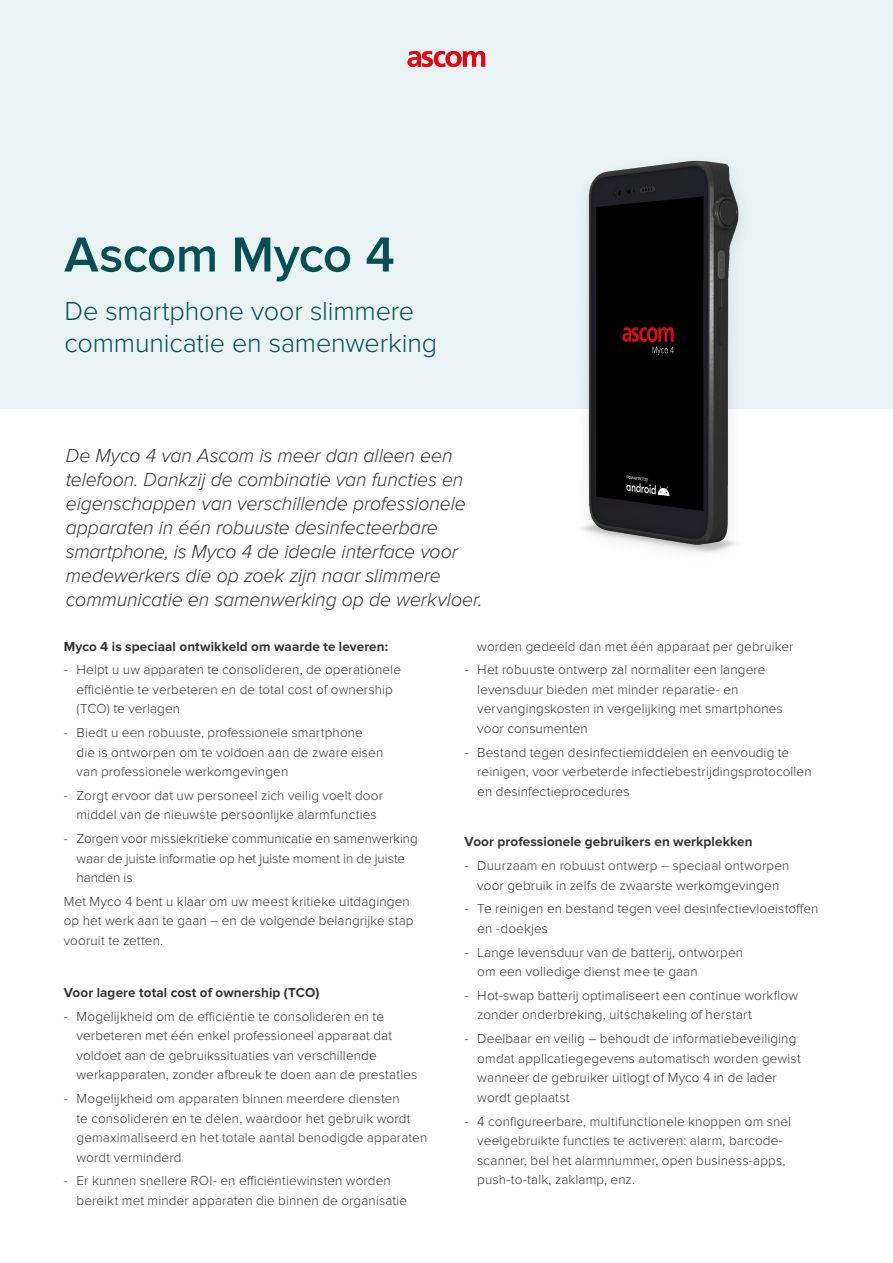
<style>
.page{position:relative;width:893px;height:1263px;background:#fff}
.page>*{position:absolute;margin:0;border:0;box-sizing:border-box;transform-origin:0 0}
.Heading_L4_-_Ascom_Green{font:600 51px "Proxima Nova";letter-spacing:-.01em;color:#084f53}
.Sub-heading{font:300 27px/31.5px "Proxima Nova";letter-spacing:-.005em;color:#084f53}
.Preamble_L3{font:italic 300 19.5px/24px "Proxima Nova";letter-spacing:-.005em;color:#363536}
.Body_copy{font:300 13.5px/19.5px "Proxima Nova";letter-spacing:.01em;color:#363536}
.Sub-heading__body_copy_L1_-_Preferred{font:700 13.5px "Proxima Nova";letter-spacing:.01em;color:#363536}
.Body_copy-2{font:700 13.5px "Proxima Nova";letter-spacing:.01em;color:#363536}
</style>
<div class="page">
<div style="left:0;top:0;width:893px;height:408px;background:#eaf3f3"></div>
<svg style="left:408px;top:51px;width:77px;height:16px"></svg>
<img style="left:550px;top:160px;width:224px;height:393px">
<p class="Heading_L4_-_Ascom_Green" style="left:64px;top:225px;width:332px">Ascom Myco 4</p>
<p class="Sub-heading" style="left:64px;top:296px;width:374px">De smartphone voor slimmere communicatie en samenwerking</p>
<p class="Preamble_L3" style="left:66px;top:444px;width:418px">De Myco 4 van Ascom is meer dan alleen een telefoon. Dankzij de combinatie van functies en eigenschappen van verschillende professionele apparaten in één robuuste desinfecteerbare smartphone, is Myco 4 de ideale interface voor medewerkers die op zoek zijn naar slimmere communicatie en samenwerking op de werkvloer.</p>
<p class="Sub-heading__body_copy_L1_-_Preferred" style="left:64px;top:638px;width:326px">Myco 4 is speciaal ontwikkeld om waarde te leveren:</p>
<p class="Body_copy" style="left:77px;top:660px;width:326px;text-indent:-13px">- Helpt u uw apparaten te consolideren, de operationele efficiëntie te verbeteren en de total cost of ownership (TCO) te verlagen</p>
<p class="Body_copy" style="left:77px;top:723px;width:308px;text-indent:-13px">- Biedt u een robuuste, professionele smartphone die is ontworpen om te voldoen aan de zware eisen van professionele werkomgevingen</p>
<p class="Body_copy" style="left:64px;top:786px;width:321px;text-align:center">- Zorgt ervoor dat uw personeel zich veilig voelt door middel van de nieuwste persoonlijke alarmfuncties</p>
<p class="Body_copy" style="left:77px;top:829px;width:343px;text-indent:-13px">- Zorgen voor missiekritieke communicatie en samenwerking waar de juiste informatie op het juiste moment in de juiste handen is</p>
<p class="Body_copy" style="left:64px;top:892px;width:351px">Met Myco 4 bent u klaar om uw meest kritieke uitdagingen op het werk aan te gaan – en de volgende belangrijke stap vooruit te zetten.</p>
<p class="Body_copy" style="left:477px;top:637px;width:318px">worden gedeeld dan met één apparaat per gebruiker</p>
<p class="Body_copy" style="left:477px;top:660px;width:307px;text-indent:-13px">- Het robuuste ontwerp zal normaliter een langere levensduur bieden met minder reparatie- en vervangingskosten in vergelijking met smartphones voor consumenten</p>
<p class="Body_copy" style="left:477px;top:743px;width:336px;text-indent:-13px">- Bestand tegen desinfectiemiddelen en eenvoudig te reinigen, voor verbeterde infectiebestrijdingsprotocollen en desinfectieprocedures</p>
<p class="Body_copy-2" style="left:465px;top:834px;width:290px">Voor professionele gebruikers en werkplekken</p>
<p class="Body_copy" style="left:465px;top:856px;width:326px;text-align:center">- Duurzaam en robuust ontwerp – speciaal ontworpen voor gebruik in zelfs de zwaarste werkomgevingen</p>
<p class="Body_copy" style="left:477px;top:899px;width:343px;text-indent:-13px">- Te reinigen en bestand tegen veel desinfectievloeistoffen en -doekjes</p>
<p class="Body_copy" style="left:477px;top:943px;width:267px;text-indent:-13px">- Lange levensduur van de batterij, ontworpen om een volledige dienst mee te gaan</p>
<p class="Body_copy" style="left:477px;top:986px;width:322px;text-indent:-13px">- Hot-swap batterij optimaliseert een continue workflow zonder onderbreking, uitschakeling of herstart</p>
<p class="Body_copy" style="left:477px;top:1029px;width:325px;text-indent:-13px">- Deelbaar en veilig – behoudt de informatiebeveiliging omdat applicatiegegevens automatisch worden gewist wanneer de gebruiker uitlogt of Myco 4 in de lader wordt geplaatst</p>
<p class="Body_copy" style="left:477px;top:1111px;width:315px;text-indent:-13px">- 4 configureerbare, multifunctionele knoppen om snel veelgebruikte functies te activeren: alarm, barcode&shy;scanner, bel het alarmnummer, open business-apps, push-to-talk, zaklamp, enz.</p>
<p class="Sub-heading__body_copy_L1_-_Preferred" style="left:64px;top:985px;width:257px">Voor lagere total cost of ownership (TCO)</p>
<p class="Body_copy" style="left:77px;top:1007px;width:342px;text-indent:-13px">- Mogelijkheid om de efficiëntie te consolideren en te verbeteren met één enkel professioneel apparaat dat voldoet aan de gebruikssituaties van verschillende werkapparaten, zonder afbreuk te doen aan de prestaties</p>
<p class="Body_copy" style="left:77px;top:1089px;width:352px;text-indent:-13px">- Mogelijkheid om apparaten binnen meerdere diensten<br>te consolideren en te delen, waardoor het gebruik wordt gemaximaliseerd en het totale aantal benodigde apparaten wordt verminderd</p>
<p class="Body_copy" style="left:77px;top:1171px;width:332px;text-indent:-13px">- Er kunnen snellere ROI- en efficiëntiewinsten worden bereikt met minder apparaten die binnen de organisatie</p>
</div>
